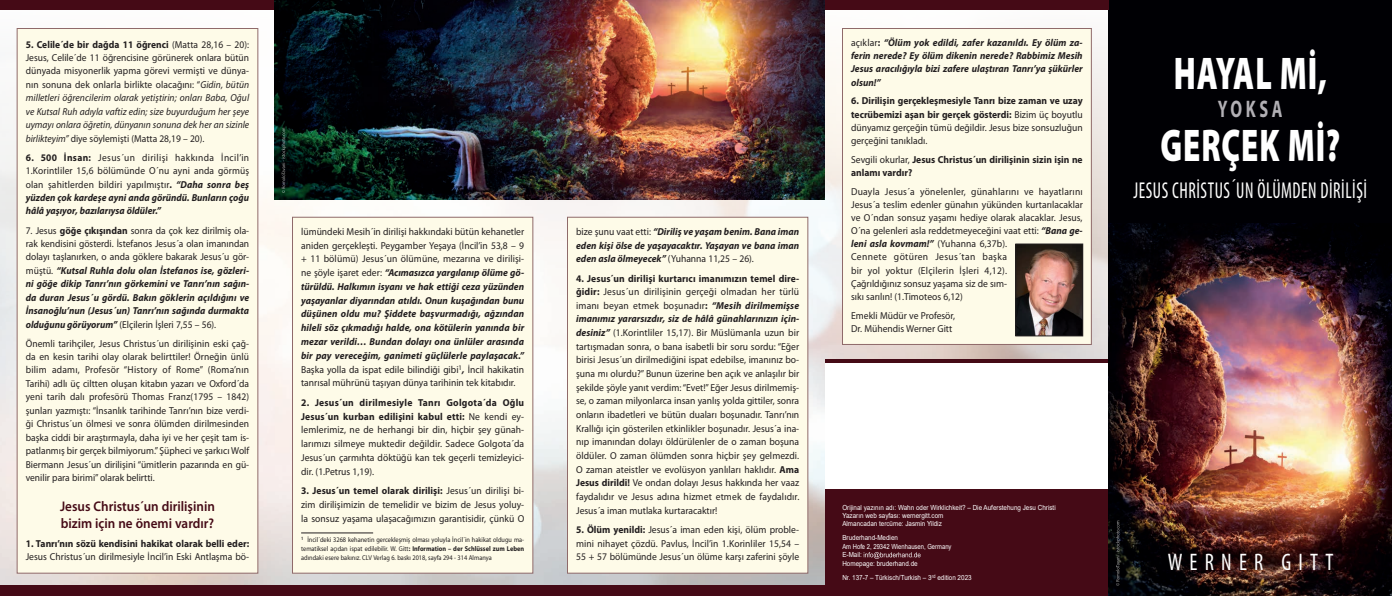
<style>
.page{position:relative;width:1392px;height:596px;background:#fff}
.page>*{position:absolute;margin:0;border:0;box-sizing:border-box;transform-origin:0 0}
.t1{font:900 46px "Myriad Pro";letter-spacing:.03em;color:#fff;scale:.68 1}
.t2{font:condensed 24px "Myriad Pro";letter-spacing:.32em;color:#fff;scale:.94 1}
.t3{font:700 24px "Myriad Pro";letter-spacing:.22em;color:#b2b0b5;scale:.68 1}
.t4{font:condensed 23px "Myriad Pro";letter-spacing:.03em;color:#fff;scale:.79 1}
.Überschrift_1{font:600 14px/16.3px "Myriad Pro";color:#450a16;scale:.94 1}
.t5{font:10.1px/13.6px "Myriad Pro";color:#231f20;text-align:justify;scale:.95 1}
.t6{font:10.1px/13.4px "Myriad Pro";color:#231f20;text-align:justify;scale:.94 1}
.t7{font:italic 700 10.1px/13.8px "Myriad Pro";color:#231f20;text-align:justify;scale:.95 1}
.t8{font:italic 700 10.1px/13.4px "Myriad Pro";color:#231f20;text-align:justify;scale:.94 1}
.t9{font:700 10.1px/13.1px "Myriad Pro";color:#231f20;scale:.95 1}
.t10{font:7px/8.4px "Arial";color:#fff;scale:.9 1}
.Fußnote{font:7px/9.1px "Myriad Pro";color:#231f20;text-align:justify;scale:.9 1}
.s1{font-weight:700}
.s2{font-style:italic}
.s3{font-weight:700;font-style:italic}
.s4{font-weight:400;font-style:normal}
.s5{font-style:normal}
.s6{font-weight:400}
</style>
<div class="page">
<img style="left:0;top:10px;width:1108px;height:575px">
<div style="left:1108px;top:0;width:284px;height:228px;background:#000004"></div>
<div style="left:0;top:585px;width:825px;height:10px;background:#450a16"></div>
<div style="left:17px;top:28px;width:241px;height:544px;background:#fefbe8"></div>
<div style="left:17px;top:28px;width:241px;height:545px;border:1px solid #8f6a6a"></div>
<div style="left:825px;top:358px;width:283px;height:5px;background:#450a16"></div>
<div style="left:825px;top:363px;width:283px;height:129px;background:#fff"></div>
<div style="left:0;top:0;width:1108px;height:10px;background:#450a16"></div>
<img style="left:275px;top:0;width:550px;height:200px">
<div style="left:567px;top:217px;width:241px;height:355px;background:#fefbe8"></div>
<div style="left:567px;top:217px;width:241px;height:356px;border:1px solid #8f6a6a"></div>
<div style="left:292px;top:217px;width:241px;height:355px;background:#fefbe8"></div>
<hr style="left:301px;top:532px;width:72px;height:1px;background:#231f20">
<div style="left:292px;top:217px;width:241px;height:356px;border:1px solid #8f6a6a"></div>
<div style="left:825px;top:489px;width:283px;height:106px;background:#450a16"></div>
<img style="left:1108px;top:223px;width:284px;height:372px">
<div style="left:842px;top:28px;width:249px;height:316px;background:#fefbe8"></div>
<div style="left:842px;top:28px;width:249px;height:316px;border:1px solid #8f6a6a"></div>
<img style="left:1018px;top:246px;width:63px;height:88px">
<div style="left:1016px;top:244px;width:67px;height:92px;border:1px solid #231f20"></div>
<svg style="left:1116px;top:520px;width:4px;height:65px"></svg>
<svg style="left:282px;top:128px;width:4px;height:65px"></svg>
<svg style="left:864px;top:552px;width:56px;height:6px"></svg>
<p class="t6" style="left:26px;top:37px;width:239px"><span class="s1">5. Celile´de bir dağda 11 öğrenci</span> (Matta 28,16 – 20):<br>Jesus, Celile´de 11 öğrencisine görünerek onlara bütün dünyada misyonerlik yapma görevi vermişti ve dünya&shy;nın sonuna dek onlarla birlikte olacağını: “<span class="s2">Gidin, bütün milletleri öğrencilerim olarak yetiştirin; onları Baba, Oğul ve Kutsal Ruh adıyla vaftiz edin; size buyurduğum her şeye uymayı onlara öğretin, dünyanın sonuna dek her an sizinle birlikteyim”</span> diye söylemişti (Matta 28,19 – 20).</p>
<p class="t6" style="left:26px;top:150px;width:239px"><span class="s1">6. 500 İnsan:</span> Jesus´un dirilişi hakkında İncil’in 1.Korintliler 15,6 bölümünde O´nu ayni anda görmüş olan şahitlerden bildiri yapılmıştır<span class="s3">. “Daha sonra beş yüzden çok kardeşe ayni anda göründü. Bunların çoğu hâlâ yaşıyor, bazılarıysa öldüler.”</span></p>
<p class="t8" style="left:26px;top:223px;width:239px"><span class="s4">7. Jesus</span> <span class="s5">göğe çıkışından</span> <span class="s4">sonra da çok kez dirilmiş ola&shy;rak kendisini gösterdi. İstefanos Jesus´a olan imanından dolayı taşlanırken, o anda göklere bakarak Jesus´u gör&shy;müştü.</span> “Kutsal Ruhla dolu olan İstefanos ise, gözleri&shy;ni göğe dikip Tanrı’nın görkemini ve Tanrı’nın sağın&shy;da duran Jesus´u gördü. Bakın göklerin açıldığını ve İnsanoğlu’nun (Jesus´un) Tanrı’nın sağında durmakta olduğunu görüyorum” <span class="s4">(Elçilerin İşleri 7,55 – 56).</span></p>
<p class="t6" style="left:26px;top:336px;width:239px">Önemli tarihçiler, Jesus Christus´un dirilişinin eski çağ&shy;da en kesin tarihi olay olarak belirttiler! Örneğin ünlü bilim adamı, Profesör “History of Rome” (Roma’nın Tarihi) adlı üç ciltten oluşan kitabın yazarı ve Oxford´da yeni tarih dalı profesörü Thomas Franz(1795 – 1842) şunları yazmıştı: “İnsanlık tarihinde Tanrı’nın bize verdi&shy;ği Christus´un ölmesi ve sonra ölümden dirilmesinden başka ciddi bir araştırmayla, daha iyi ve her çeşit tam is&shy;patlanmış bir gerçek bilmiyorum.” Şüpheci ve şarkıcı Wolf Biermann Jesus´un dirilişini “ümitlerin pazarında en gü&shy;venilir para birimi” olarak belirtti.</p>
<p class="Überschrift_1" style="left:60px;top:498px;width:166px">Jesus Christus´un dirilişinin bizim için ne önemi vardır?</p>
<p class="t5" style="left:26px;top:536px;width:237px"><span class="s1">1. Tanrı’nın sözü kendisini hakikat olarak belli eder:<br></span>Jesus Christus´un dirilmesiyle İncil’in Eski Antlaşma bö-</p>
<p class="t7" style="left:301px;top:224px;width:236px"><span class="s4">lümündeki Mesih´in dirilişi hakkındaki bütün kehanetler aniden gerçekleşti. Peygamber Yeşaya (İncil’in 53,8 – 9 + 11 bölümü) Jesus´un ölümüne, mezarına ve dirilişi&shy;ne şöyle işaret eder:</span> “Acımasızca yargılanıp ölüme gö&shy;türüldü. Halkımın isyanı ve hak ettiği ceza yüzünden yaşayanlar diyarından atıldı. Onun kuşağından bunu düşünen oldu mu? Şiddete başvurmadığı, ağzından hileli söz çıkmadığı halde, ona kötülerin yanında bir mezar verildi… Bundan dolayı ona ünlüler arasında bir pay vereceğim, ganimeti güçlülerle paylaşacak.” <span class="s4">Başka yolla da ispat edile bilindiği gibi</span><sup>1</sup>, <span class="s4">İncil hakikatin tanrısal mührünü taşıyan dünya tarihinin tek kitabıdır.</span></p>
<p class="t5" style="left:301px;top:395px;width:236px"><span class="s1">2. Jesus´un dirilmesiyle Tanrı Golgota´da Oğlu Jesus´un kurban edilişini kabul etti:</span> Ne kendi ey&shy;lemlerimiz, ne de herhangi bir din, hiçbir şey günah&shy;larımızı silmeye muktedir değildir. Sadece Golgota´da Jesus´un çarmıhta döktüğü kan tek geçerli temizleyici&shy;dir. (1.Petrus 1,19).</p>
<p class="t5" style="left:301px;top:483px;width:236px"><span class="s1">3. Jesus´un temel olarak dirilişi:</span> Jesus´un dirilişi bi&shy;zim dirilişimizin de temelidir ve bizim de Jesus yoluy&shy;la sonsuz yaşama ulaşacağımızın garantisidir, çünkü O</p>
<p class="Fußnote" style="left:301px;top:534px;width:249px"><sup>1</sup> İncil´deki 3268 kehanetin gercekleşmiş olması yoluyla İncil´in hakikat oldugu ma&shy;tematiksel açıdan ispat edilebilir. W. Gitt<span class="s1">: Information – der Schlüssel zum Leben </span>adındaki esere bakınız. CLV Verlag 6. baskı 2018, sayfa 294 - 314 Almanya</p>
<p class="t7" style="left:576px;top:224px;width:236px"><span class="s4">bize şunu vaat etti:</span> “Diriliş ve yaşam benim. Bana iman eden kişi ölse de yaşayacaktır. Yaşayan ve bana iman eden asla ölmeyecek” <span class="s4">(Yuhanna 11,25 – 26).</span></p>
<p class="t5" style="left:576px;top:271px;width:236px"><span class="s1">4. Jesus´un dirilişi kurtarıcı imanımızın temel dire&shy;ğidir:</span> Jesus´un dirilişinin gerçeği olmadan her türlü imanı beyan etmek boşunadır<span class="s1">:</span> <span class="s3">“Mesih dirilmemişse imanımız yararsızdır, siz de hâlâ günahlarınızın için&shy;desiniz”</span> (1.Korintliler 15,17). Bir Müslümanla uzun bir tartışmadan sonra, o bana isabetli bir soru sordu: “Eğer birisi Jesus´un dirilmediğini ispat edebilse, imanınız bo&shy;şuna mı olurdu?” Bunun üzerine ben açık ve anlaşılır bir şekilde şöyle yanıt verdim: “Evet!” Eğer Jesus dirilmemiş&shy;se, o zaman milyonlarca insan yanlış yolda gittiler, sonra onların ibadetleri ve bütün duaları boşunadır. Tanrı’nın Krallığı için gösterilen etkinlikler boşunadır. Jesus´a ina&shy;nıp imanından dolayı öldürülenler de o zaman boşuna öldüler. O zaman ölümden sonra hiçbir şey gelmezdi.<br>O zaman ateistler ve evolüsyon yanlıları haklıdır. <span class="s1">Ama Jesus dirildi!</span> Ve ondan dolayı Jesus hakkında her vaaz faydalıdır ve Jesus adına hizmet etmek de faydalıdır.<br>Jesus´a iman mutlaka kurtaracaktır!</p>
<p class="t5" style="left:576px;top:522px;width:236px"><span class="s1">5. Ölüm yenildi:</span> Jesus´a iman eden kişi, ölüm proble&shy;mini nihayet çözdü. Pavlus, İncil’in 1.Korinliler 15,54 – 55 + 57 bölümünde Jesus´un ölüme karşı zaferini şöyle</p>
<p class="t7" style="left:851px;top:36px;width:245px;line-height:13.1px"><span class="s4">açıklar</span><span class="s5">:</span> “Ölüm yok edildi, zafer kazanıldı. Ey ölüm za&shy;ferin nerede? Ey ölüm dikenin nerede? Rabbimiz Mesih Jesus aracılığıyla bizi zafere ulaştıran Tanrı’ya şükürler olsun!”</p>
<p class="t5" style="left:851px;top:94px;width:245px;line-height:13.1px"><span class="s1">6. Dirilişin gerçekleşmesiyle Tanrı bize zaman ve uzay tecrübemizi aşan bir gerçek gösterdi:</span> Bizim üç boyutlu dünyamız gerçeğin tümü değildir. Jesus bize sonsuzluğun gerçeğini tanıkladı.</p>
<p class="t9" style="left:851px;top:152px;width:245px"><span class="s6">Sevgili okurlar,</span> Jesus Christus´un dirilişinin sizin işin ne anlamı vardır?</p>
<p class="t5" style="left:851px;top:184px;width:245px;line-height:13.1px;text-align:left">Duayla Jesus´a yönelenler, günahlarını ve hayatlarını Jesus´a teslim edenler günahın yükünden kurtarılacaklar ve O´ndan sonsuz yaşamı hediye olarak alacaklar. Jesus, O´na gelenleri asla reddetmeyeceğini vaat etti: <span class="s3">“Bana ge&shy;leni asla kovmam!”</span> (Yuhanna 6,37b).<br>Cennete götüren Jesus´tan başka<br>bir yol yoktur (Elçilerin İşleri 4,12).<br>Çağrıldığınız sonsuz yaşama siz de sım-<br>sıkı sarılın! (1.Timoteos 6,12)</p>
<p class="t5" style="left:851px;top:308px;width:111px;line-height:13.1px">Emekli Müdür ve Profesör,<br>Dr. Mühendis Werner Gitt</p>
<p class="t10" style="left:842px;top:502px;width:239px">Orijinal yazının adı: Wahn oder Wirklichkeit? – Die Auferstehung Jesu Christi</p>
<p class="t10" style="left:842px;top:511px;width:114px">Yazarın web sayfası: wernergitt.com</p>
<p class="t10" style="left:842px;top:519px;width:112px">Almancadan tercüme: Jasmin Yildiz</p>
<p class="t10" style="left:842px;top:533px;width:123px">Bruderhand-Medien<br>Am Hofe 2, 29342 Wienhausen, Germany<br>E-Mail:</p>
<p class="t10" style="left:842px;top:558px;width:85px">Homepage: bruderhand.de</p>
<p class="t10" style="left:842px;top:572px;width:145px">Nr. 137-7 – Türkisch/Turkish – 3<sup>rd</sup> edition 2023</p>
<p class="t1" style="left:1174px;top:43px;width:227px">HAYAL Mİ,</p>
<p class="t3" style="left:1218px;top:93px;width:97px">YOKSA</p>
<p class="t1" style="left:1160px;top:115px;width:266px">GERÇEK Mİ?</p>
<p class="t4" style="left:1133px;top:176px;width:297px">JESUS CHRİSTUS´UN ÖLÜMDEN DİRİLİŞİ</p>
<p class="t2" style="left:1168px;top:547px;width:178px">WERNER GITT</p>
</div>
